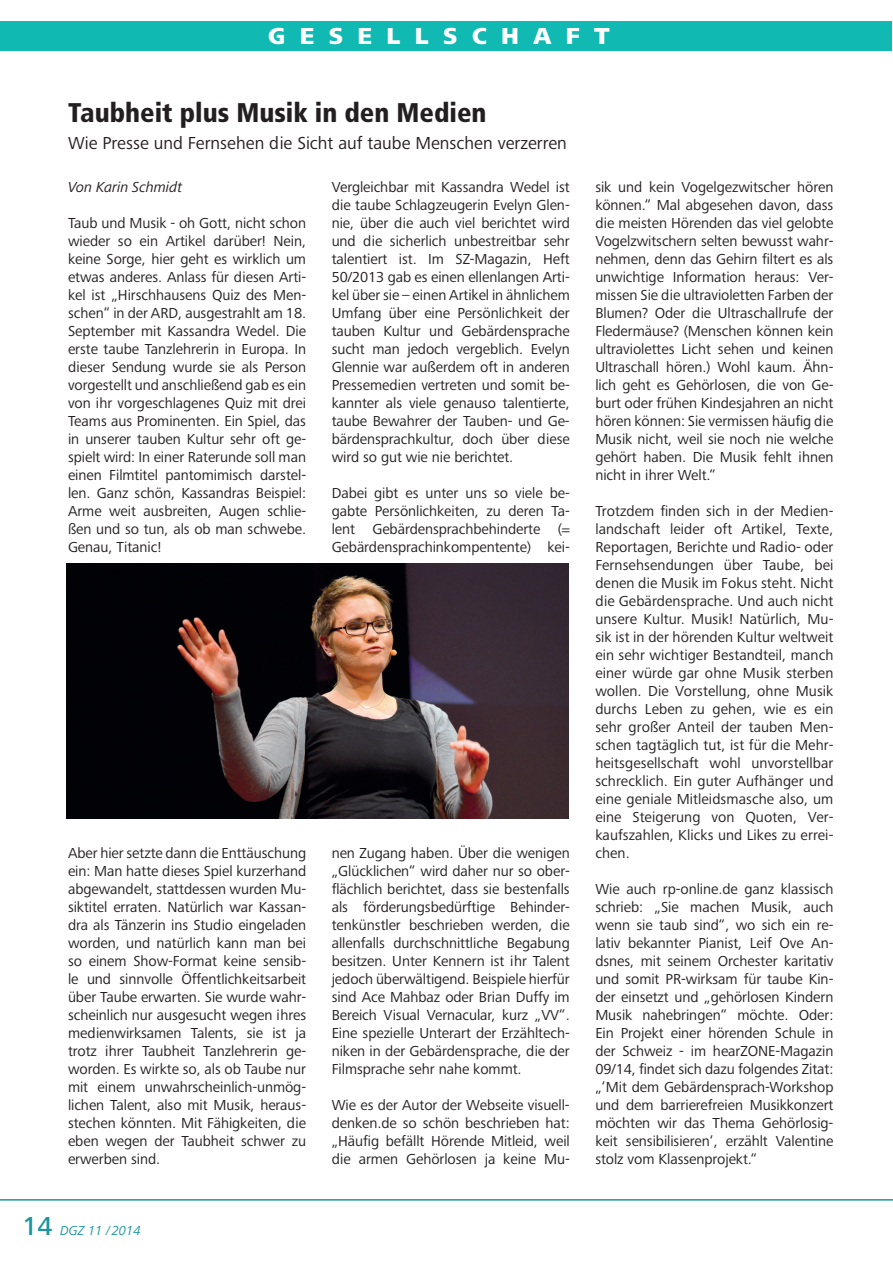
<style>
.page{position:relative;width:893px;height:1263px;background:#fff}
.page>*{position:absolute;margin:0;border:0;box-sizing:border-box;transform-origin:0 0}
.t1{font:900 condensed 27px "Frutiger";color:#231f20}
.t2{font:800 24px "Frutiger Next Pro";letter-spacing:.6em;color:#fff}
.t3{font:18px "Frutiger Next Pro";color:#231f20}
.t4{font:15px/18px "Frutiger Next Pro";letter-spacing:-.005em;color:#231f20;text-align:justify}
.t5{font:italic 15px "Frutiger Next Pro";letter-spacing:-.005em;color:#231f20}
.t6{font:italic 13.5px "Frutiger Next Pro";color:#1b969e}
.s1{font-weight:500;font-style:normal;font-size:27px}
</style>
<div class="page">
<hr style="left:0;top:1199px;width:893px;height:1px;background:#1b969e">
<div style="left:0;top:21px;width:892px;height:30px;background:#10bab2"></div>
<img style="left:67px;top:563px;width:501px;height:255px">
<h2 class="t2" style="left:268px;top:22px;width:343px">GESELLSCHAFT</h2>
<h1 class="t1" style="left:68px;top:97px;width:420px">Taubheit plus Musik in den Medien</h1>
<p class="t3" style="left:68px;top:133px;width:500px">Wie Presse und Fernsehen die Sicht auf taube Menschen verzerren</p>
<p class="t5" style="left:68px;top:178px;width:116px">Von Karin Schmidt</p>
<p class="t4" style="left:68px;top:214px;width:240px">Taub und Musik - oh Gott, nicht schon wieder so ein Artikel darüber! Nein, keine Sorge, hier geht es wirklich um etwas anderes. Anlass für diesen Arti&shy;kel ist „Hirschhausens Quiz des Men&shy;schen“ in der ARD, ausgestrahlt am 18.<br>September mit Kassandra Wedel. Die erste taube Tanzlehrerin in Europa. In dieser Sendung wurde sie als Person vorgestellt und anschließend gab es ein von ihr vorgeschlagenes Quiz mit drei Teams aus Prominenten. Ein Spiel, das in unserer tauben Kultur sehr oft ge&shy;spielt wird: In einer Raterunde soll man einen Filmtitel pantomimisch darstel&shy;len. Ganz schön, Kassandras Beispiel:<br>Arme weit ausbreiten, Augen schlie&shy;ßen und so tun, als ob man schwebe.<br>Genau, Titanic!</p>
<p class="t4" style="left:332px;top:178px;width:240px">Vergleichbar mit Kassandra Wedel ist die taube Schlagzeugerin Evelyn Glen&shy;nie, über die auch viel berichtet wird und die sicherlich unbestreitbar sehr talentiert ist. Im SZ-Magazin, Heft 50/2013 gab es einen ellenlangen Arti&shy;kel über sie – einen Artikel in ähnlichem Umfang über eine Persönlichkeit der tauben Kultur und Gebärdensprache sucht man jedoch vergeblich. Evelyn Glennie war außerdem oft in anderen Pressemedien vertreten und somit be&shy;kannter als viele genauso talentierte, taube Bewahrer der Tauben- und Ge&shy;bärdensprachkultur, doch über diese wird so gut wie nie berichtet.</p>
<p class="t4" style="left:332px;top:484px;width:240px">Dabei gibt es unter uns so viele be&shy;gabte Persönlichkeiten, zu deren Ta&shy;lent Gebärdensprachbehinderte (= Gebärdensprachinkompentente) kei-</p>
<p class="t4" style="left:68px;top:844px;width:240px">Aber hier setzte dann die Enttäuschung ein: Man hatte dieses Spiel kurzerhand abgewandelt, stattdessen wurden Mu&shy;siktitel erraten. Natürlich war Kassan&shy;dra als Tänzerin ins Studio eingeladen worden, und natürlich kann man bei so einem Show-Format keine sensib&shy;le und sinnvolle Öffentlichkeitsarbeit über Taube erwarten. Sie wurde wahr&shy;scheinlich nur ausgesucht wegen ihres medienwirksamen Talents, sie ist ja trotz ihrer Taubheit Tanzlehrerin ge&shy;worden. Es wirkte so, als ob Taube nur mit einem unwahrscheinlich-unmög&shy;lichen Talent, also mit Musik, heraus&shy;stechen könnten. Mit Fähigkeiten, die eben wegen der Taubheit schwer zu erwerben sind.</p>
<p class="t6" style="left:22px;top:1222px;width:120px"><span class="s1">14</span> DGZ 11 /2014</p>
<p class="t4" style="left:332px;top:844px;width:240px">nen Zugang haben. Über die wenigen „Glücklichen“ wird daher nur so ober&shy;flächlich berichtet, dass sie bestenfalls als förderungsbedürftige Behinder&shy;tenkünstler beschrieben werden, die allenfalls durchschnittliche Begabung besitzen. Unter Kennern ist ihr Talent jedoch überwältigend. Beispiele hierfür sind Ace Mahbaz oder Brian Duffy im Bereich Visual Vernacular, kurz „VV“.<br>Eine spezielle Unterart der Erzähltech&shy;niken in der Gebärdensprache, die der Filmsprache sehr nahe kommt.</p>
<p class="t4" style="left:332px;top:1096px;width:240px">Wie es der Autor der Webseite visuell&shy;denken.de so schön beschrieben hat: „Häufig befällt Hörende Mitleid, weil die armen Gehörlosen ja keine Mu-</p>
<p class="t4" style="left:595px;top:178px;width:240px">sik und kein Vogelgezwitscher hören können.“ Mal abgesehen davon, dass die meisten Hörenden das viel gelobte Vogelzwitschern selten bewusst wahr&shy;nehmen, denn das Gehirn filtert es als unwichtige Information heraus: Ver&shy;missen Sie die ultravioletten Farben der Blumen? Oder die Ultraschallrufe der Fledermäuse? (Menschen können kein ultraviolettes Licht sehen und keinen Ultraschall hören.) Wohl kaum. Ähn&shy;lich geht es Gehörlosen, die von Ge&shy;burt oder frühen Kindesjahren an nicht hören können: Sie vermissen häufig die Musik nicht, weil sie noch nie welche gehört haben. Die Musik fehlt ihnen nicht in ihrer Welt.“</p>
<p class="t4" style="left:595px;top:502px;width:240px">Trotzdem finden sich in der Medien&shy;landschaft leider oft Artikel, Texte, Reportagen, Berichte und Radio- oder Fernsehsendungen über Taube, bei denen die Musik im Fokus steht. Nicht die Gebärdensprache. Und auch nicht unsere Kultur. Musik! Natürlich, Mu&shy;sik ist in der hörenden Kultur weltweit ein sehr wichtiger Bestandteil, manch einer würde gar ohne Musik sterben wollen. Die Vorstellung, ohne Musik durchs Leben zu gehen, wie es ein sehr großer Anteil der tauben Men&shy;schen tagtäglich tut, ist für die Mehr&shy;heitsgesellschaft wohl unvorstellbar schrecklich. Ein guter Aufhänger und eine geniale Mitleidsmasche also, um eine Steigerung von Quoten, Ver&shy;kaufszahlen, Klicks und Likes zu errei&shy;chen.</p>
<p class="t4" style="left:595px;top:880px;width:240px">Wie auch rp-online.de ganz klassisch schrieb: „Sie machen Musik, auch wenn sie taub sind“, wo sich ein re&shy;lativ bekannter Pianist, Leif Ove An&shy;dsnes, mit seinem Orchester karitativ und somit PR-wirksam für taube Kin&shy;der einsetzt und „gehörlosen Kindern Musik nahebringen“ möchte. Oder:<br>Ein Projekt einer hörenden Schule in der Schweiz - im hearZONE-Magazin 09/14, findet sich dazu folgendes Zitat: „‘Mit dem Gebärdensprach-Workshop und dem barrierefreien Musikkonzert möchten wir das Thema Gehörlosig&shy;keit sensibilisieren‘, erzählt Valentine stolz vom Klassenprojekt.“</p>
</div>
